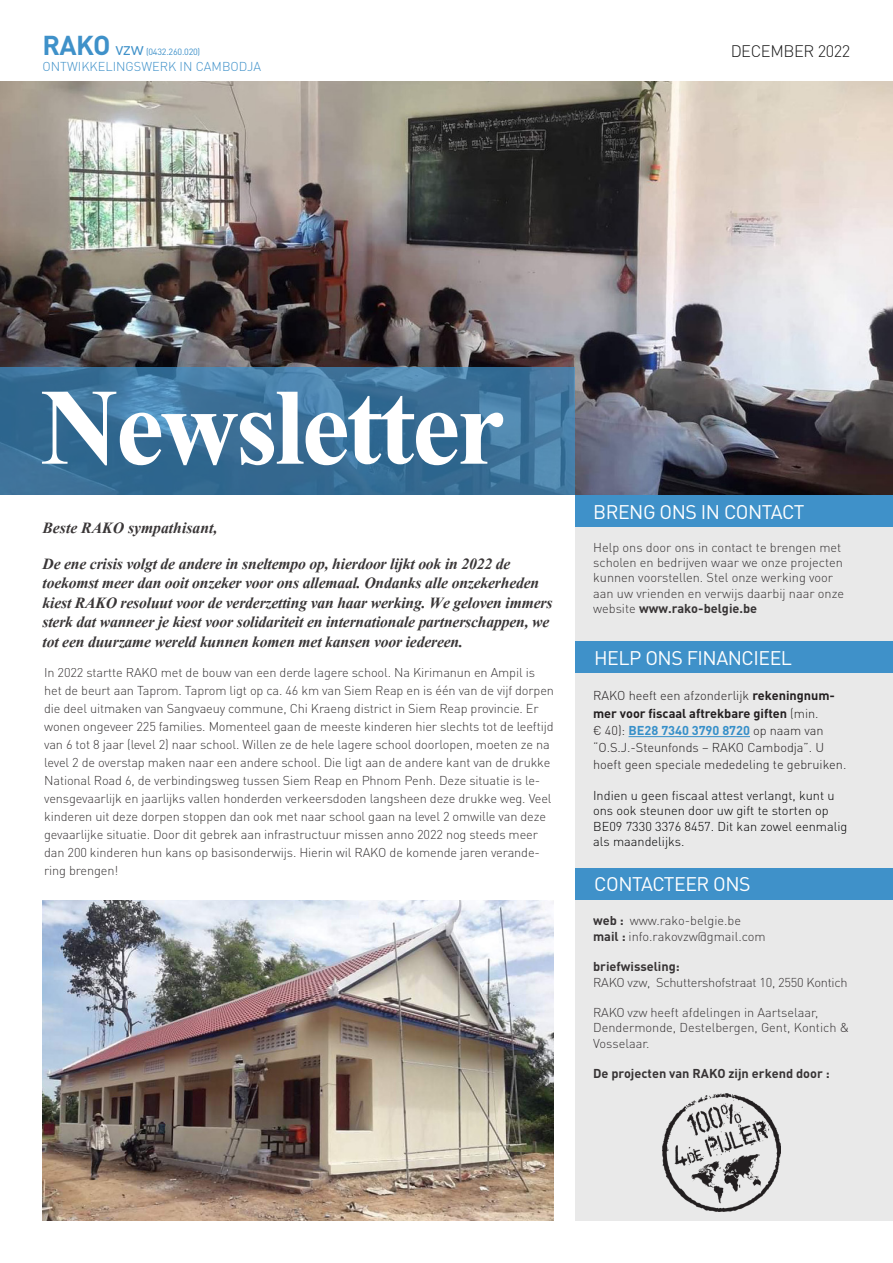
<style>
.page{position:relative;width:893px;height:1263px;background:#fff}
.page>*{position:absolute;margin:0;border:0;box-sizing:border-box;transform-origin:0 0}
.t1{font:700 135px "Aparajita";letter-spacing:-.025em;color:#fff}
.t2{font:italic 700 19.5px/19.5px "Aparajita";letter-spacing:-.01em;color:#231f20}
.t3{font:19.5px "DIN Pro";letter-spacing:-.025em;color:#fff}
.t4{font:300 16.5px "DIN Pro";letter-spacing:-.025em;color:#000001}
.t5{font:300 12.75px/18px "DIN Pro";letter-spacing:-.01em;color:#231f20}
.t6{font:300 12.75px/15.3px "DIN Pro";color:#000001}
.t7{font:700 12.75px "DIN Pro";color:#231f20}
.t8{font:300 12.75px "DIN Pro";color:#3f91c9}
.t9{font:9px "DIN Pro";letter-spacing:-.025em;color:#3f91c9}
.s1{font-weight:700;font-size:27px}
.s2{font-size:18px}
.s3{font-weight:700}
.s4{font-weight:700;color:#368fc9}
</style>
<div class="page">
<img style="left:43px;top:901px;width:511px;height:319px">
<img style="left:0;top:82px;width:893px;height:413px">
<div style="left:575px;top:495px;width:318px;height:725px;background:#e9e9e9"></div>
<svg style="left:0;top:367px;width:575px;height:128px;background:#3b719a"></svg>
<div style="left:575px;top:495px;width:318px;height:32px;background:#3f91c9"></div>
<div style="left:575px;top:641px;width:318px;height:32px;background:#3f91c9"></div>
<hr style="left:628px;top:736px;width:122px;height:1px;background:#368fc9">
<div style="left:575px;top:868px;width:318px;height:32px;background:#3f91c9"></div>
<img style="left:663px;top:1094px;width:118px;height:117px">
<p class="t9" style="left:43px;top:45px;width:159px"><span class="s1">RAKO</span> <span class="s2">vzw</span> (0432.260.020)</p>
<p class="t8" style="left:43px;top:58px;width:220px">ONTWIKKELINGSWERK IN CAMBODJA</p>
<p class="t4" style="left:730px;top:39px;width:122px">DECEMBER 2022</p>
<p class="t1" style="left:40px;top:365px;width:466px">Newsletter</p>
<h2 class="t2" style="left:43px;top:511px;width:469px;line-height:36px">Beste RAKO sympathisant,<br>De ene crisis volgt de andere in sneltempo op, hierdoor lijkt ook in 2022 de</h2>
<p class="t2" style="left:43px;top:575px;width:511px">toekomst meer dan ooit onzeker voor ons allemaal. Ondanks alle onzekerheden kiest RAKO resoluut voor de verderzetting van haar werking. We geloven immers sterk dat wanneer je kiest voor solidariteit en internationale partnerschappen, we tot een duurzame wereld kunnen komen met kansen voor iedereen.</p>
<p class="t5" style="left:44px;top:663px;width:511px">In 2022 startte RAKO met de bouw van een derde lagere school. Na Kirimanun en Ampil is het de beurt aan Taprom. Taprom ligt op ca. 46 km van Siem Reap en is één van de vijf dorpen die deel uitmaken van Sangvaeuy commune, Chi Kraeng district in Siem Reap provincie. Er wonen ongeveer 225 families. Momenteel gaan de meeste kinderen hier slechts tot de leeftijd van 6 tot 8 jaar (level 2) naar school. Willen ze de hele lagere school doorlopen, moeten ze na level 2 de overstap maken naar een andere school. Die ligt aan de andere kant van de drukke National Road 6, de verbindingsweg tussen Siem Reap en Phnom Penh. Deze situatie is le&shy;vensgevaarlijk en jaarlijks vallen honderden verkeersdoden langsheen deze drukke weg. Veel kinderen uit deze dorpen stoppen dan ook met naar school gaan na level 2 omwille van deze gevaarlijke situatie. Door dit gebrek aan infrastructuur missen anno 2022 nog steeds meer dan 200 kinderen hun kans op basisonderwijs. Hierin wil RAKO de komende jaren verande&shy;ring brengen!</p>
<p class="t3" style="left:593px;top:498px;width:213px">BRENG ONS IN CONTACT</p>
<p class="t5" style="left:593px;top:539px;width:252px;line-height:15.3px">Help ons door ons in contact te brengen met scholen en bedrijven waar we onze projecten kunnen voorstellen. Stel onze werking voor aan uw vrienden en verwijs daarbij naar onze website <span class="s3">www.rako-belgie.be</span></p>
<p class="t3" style="left:594px;top:645px;width:199px">HELP ONS FINANCIEEL</p>
<p class="t5" style="left:593px;top:687px;width:255px;line-height:17.2px">RAKO heeft een afzonderlijk <span class="s3">rekeningnum&shy;mer voor fiscaal aftrekbare giften</span> (min.<br>€ 40): <span class="s4">BE28 7340 3790 8720</span> op naam van “O.S.J.-Steunfonds – RAKO Cambodja”. U hoeft geen speciale mededeling te gebruiken.</p>
<p class="t6" style="left:593px;top:787px;width:256px">Indien u geen fiscaal attest verlangt, kunt u ons ook steunen door uw gift te storten op BE09 7330 3376 8457. Dit kan zowel eenmalig als maandelijks.</p>
<p class="t3" style="left:594px;top:871px;width:158px">CONTACTEER ONS</p>
<p class="t5" style="left:593px;top:912px;width:174px;line-height:15.3px"><span class="s3">web :</span> www.rako-belgie.be <span class="s3">mail :</span> info.rakovzw@gmail.com</p>
<p class="t7" style="left:593px;top:958px;width:88px">briefwisseling:</p>
<p class="t5" style="left:593px;top:972px;width:256px">RAKO vzw, Schuttershofstraat 10, 2550 Kontich</p>
<p class="t5" style="left:593px;top:1004px;width:258px;line-height:15.3px">RAKO vzw heeft afdelingen in Aartselaar,<br>Dendermonde, Destelbergen, Gent, Kontich &amp;<br>Vosselaar.</p>
<p class="t7" style="left:593px;top:1065px;width:238px">De projecten van RAKO zijn erkend door :</p>
</div>
